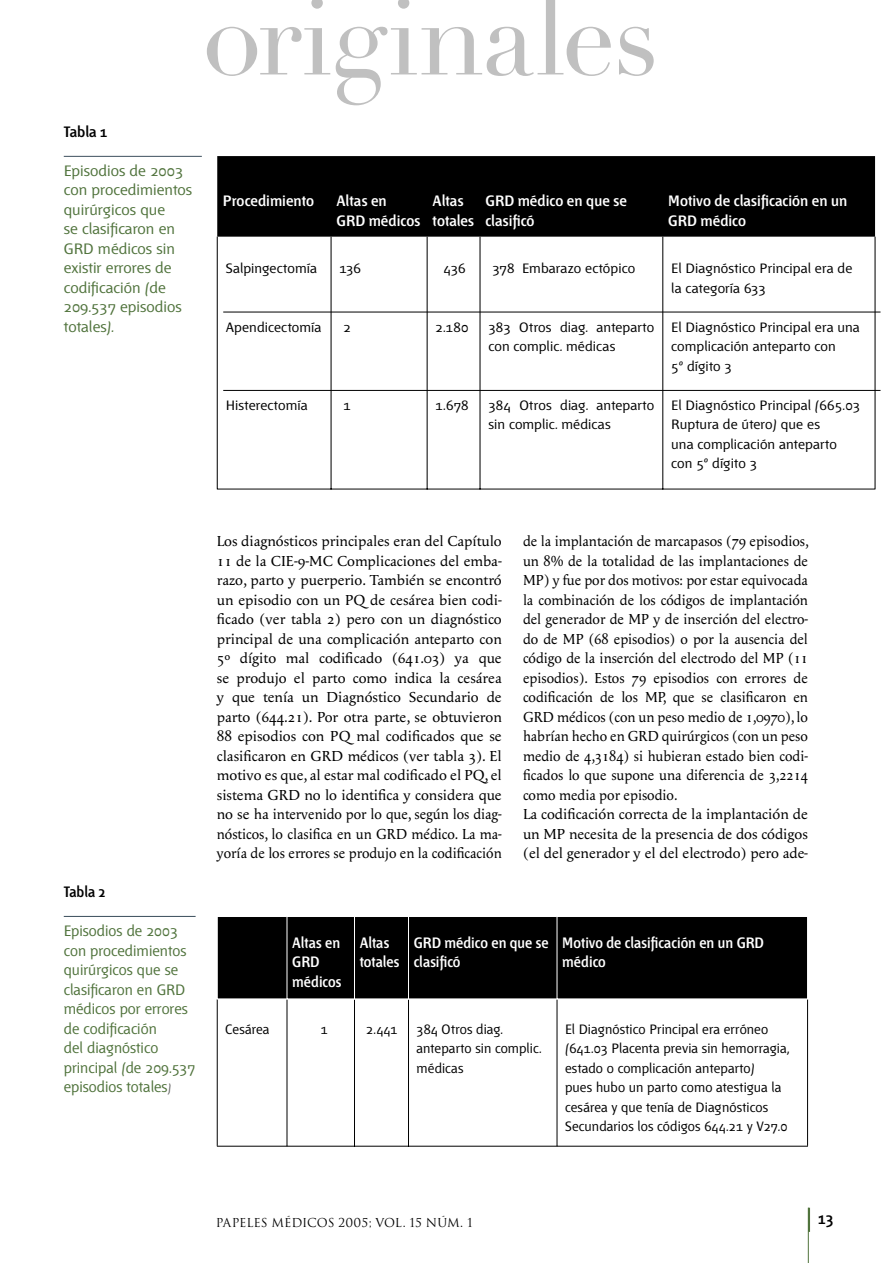
<style>
.page{position:relative;width:893px;height:1263px;background:#fff}
.page>*{position:absolute;margin:0;border:0;box-sizing:border-box;transform-origin:0 0}
.t1{font:108px "Didot LH";letter-spacing:-.02em;color:#c0c0c0}
.t2{font:600 16.5px "Fontana ND Cc Os F";color:#000}
.t3{font:15px/19.5px "Apolline";color:#000;scale:.95 1}
.t4{font:15px/19.5px "Apolline";color:#000;text-align:justify}
.t5{font:15px/19.5px "Fontana ND Aa Os F";color:#50733c}
.t6{font:15px/19.5px "Fontana ND Aa Os F";color:#50733c;scale:1.05 1}
.t7{font:600 15px/19.5px "Fontana ND Cc Os F";color:#fff;scale:1.05 1}
.t8{font:600 15px/19.5px "Fontana ND Cc Os F";color:#fff}
.t9{font:600 15px "Fontana ND Cc Os F";letter-spacing:-.005em;color:#000;scale:1.05 1}
.t10{font:600 15px "Fontana ND Cc Os F";letter-spacing:-.005em;color:#000}
.t11{font:13.5px/19.5px "Fontana ND Aa Os F";letter-spacing:.005em;color:#000;scale:1.05 1}
.t12{font:13.5px/19.5px "Fontana ND Aa Os F";letter-spacing:.005em;color:#000}
.t13{font:12px "Trajan";letter-spacing:-.01em;color:#000}
.s1{font-size:12px;color:#636363}
</style>
<div class="page">
<hr style="left:808px;top:1208px;width:1px;height:55px;background:#50733c">
<div style="left:808px;top:1208px;width:2px;height:24px;border:2px solid #50733c"></div>
<hr style="left:64px;top:156px;width:138px;height:1px;background:#384b59">
<div style="left:217px;top:156px;width:658px;height:81px;background:#000"></div>
<hr style="left:217px;top:237px;width:1px;height:252px;background:#000">
<hr style="left:331px;top:237px;width:1px;height:252px;background:#000">
<hr style="left:427px;top:237px;width:1px;height:252px;background:#000">
<hr style="left:480px;top:237px;width:1px;height:252px;background:#000">
<hr style="left:662px;top:237px;width:1px;height:252px;background:#000">
<hr style="left:875px;top:237px;width:1px;height:252px;background:#000">
<hr style="left:217px;top:489px;width:114px;height:1px;background:#000">
<hr style="left:331px;top:489px;width:96px;height:1px;background:#000">
<hr style="left:427px;top:489px;width:53px;height:1px;background:#000">
<hr style="left:480px;top:489px;width:182px;height:1px;background:#000">
<hr style="left:663px;top:489px;width:212px;height:1px;background:#000">
<hr style="left:64px;top:916px;width:132px;height:1px;background:#384b59">
<div style="left:218px;top:917px;width:589px;height:81px;background:#000"></div>
<hr style="left:217px;top:999px;width:1px;height:147px;background:#000">
<hr style="left:217px;top:1146px;width:70px;height:1px;background:#000">
<hr style="left:287px;top:999px;width:1px;height:147px;background:#000">
<hr style="left:287px;top:1146px;width:67px;height:1px;background:#000">
<hr style="left:354px;top:999px;width:1px;height:147px;background:#000">
<hr style="left:355px;top:1146px;width:53px;height:1px;background:#000">
<hr style="left:408px;top:999px;width:1px;height:147px;background:#000">
<hr style="left:409px;top:1146px;width:148px;height:1px;background:#000">
<hr style="left:557px;top:999px;width:1px;height:147px;background:#000">
<hr style="left:807px;top:999px;width:1px;height:147px;background:#000">
<hr style="left:557px;top:1146px;width:251px;height:1px;background:#000">
<hr style="left:287px;top:916px;width:1px;height:83px;background:#fff">
<hr style="left:354px;top:916px;width:1px;height:83px;background:#fff">
<hr style="left:408px;top:916px;width:1px;height:83px;background:#fff">
<hr style="left:557px;top:916px;width:1px;height:83px;background:#fff">
<hr style="left:223px;top:390px;width:657px;height:1px;background:#000">
<hr style="left:223px;top:312px;width:657px;height:1px;background:#000">
<p class="t9" style="left:64px;top:124px;width:43px">Tabla 1</p>
<p class="t6" style="left:64px;top:161px;width:124px">Episodios de 2003 con procedimientos quirúrgicos que<br>se clasificaron en<br>GRD médicos sin existir errores de codificación (de<br>209.537 episodios totales).</p>
<h1 class="t1" style="left:202px;top:-27px;width:458px">originales</h1>
<p class="t7" style="left:223px;top:192px;width:88px">Procedimiento</p>
<p class="t7" style="left:337px;top:192px;width:81px">Altas en<br>GRD médicos</p>
<p class="t7" style="left:433px;top:192px;width:41px">Altas totales</p>
<p class="t7" style="left:485px;top:192px;width:136px">GRD médico en que se clasificó</p>
<p class="t7" style="left:668px;top:192px;width:172px">Motivo de clasificación en un<br>GRD médico</p>
<p class="t11" style="left:226px;top:259px;width:88px">Salpingectomía</p>
<p class="t11" style="left:492px;top:259px;width:138px">378 Embarazo ectópico</p>
<p class="t11" style="left:671px;top:259px;width:174px">El Diagnóstico Principal era de la categoría 633</p>
<p class="t11" style="left:671px;top:318px;width:181px">El Diagnóstico Principal era una complicación anteparto con<br>5º dígito 3</p>
<p class="t11" style="left:671px;top:396px;width:181px">El Diagnóstico Principal (665.03<br>Ruptura de útero) que es<br>una complicación anteparto con 5º dígito 3</p>
<p class="t11" style="left:340px;top:259px;width:22px">136</p>
<p class="t11" style="left:443px;top:259px;width:23px">436</p>
<p class="t11" style="left:226px;top:318px;width:93px">Apendicectomía</p>
<p class="t11" style="left:488px;top:318px;width:159px">383 Otros diag. anteparto con complic. médicas</p>
<p class="t11" style="left:436px;top:318px;width:33px">2.180</p>
<p class="t11" style="left:343px;top:318px;width:9px">2</p>
<p class="t11" style="left:488px;top:396px;width:159px">384 Otros diag. anteparto sin complic. médicas</p>
<p class="t11" style="left:226px;top:396px;width:80px">Histerectomía</p>
<p class="t11" style="left:436px;top:396px;width:33px">1.678</p>
<p class="t11" style="left:343px;top:396px;width:9px">1</p>
<p class="t4" style="left:217px;top:531px;width:286px">Los diagnósticos principales eran del Capítulo 11 de la CIE-9-MC Complicaciones del emba&shy;razo, parto y puerperio. También se encontró un episodio con un PQ de cesárea bien codi&shy;ficado (ver tabla 2) pero con un diagnóstico principal de una complicación anteparto con 5º dígito mal codificado (641.03) ya que se produjo el parto como indica la cesárea y que tenía un Diagnóstico Secundario de parto (644.21). Por otra parte, se obtuvieron 88 episodios con PQ mal codificados que se clasificaron en GRD médicos (ver tabla 3). El motivo es que, al estar mal codificado el PQ, el sistema GRD no lo identifica y considera que no se ha intervenido por lo que, según los diag&shy;nósticos, lo clasifica en un GRD médico. La ma&shy;yoría de los errores se produjo en la codificación</p>
<p class="t3" style="left:523px;top:531px;width:302px">de la implantación de marcapasos (79 episodios, un 8% de la totalidad de las implantaciones de MP) y fue por dos motivos: por estar equivocada la combinación de los códigos de implantación del generador de MP y de inserción del electro&shy;do de MP (68 episodios) o por la ausencia del código de la inserción del electrodo del MP (11 episodios). Estos 79 episodios con errores de codificación de los MP, que se clasificaron en GRD médicos (con un peso medio de 1,0970), lo habrían hecho en GRD quirúrgicos (con un peso medio de 4,3184) si hubieran estado bien codi&shy;ficados lo que supone una diferencia de 3,2214 como media por episodio.<br>La codificación correcta de la implantación de un MP necesita de la presencia de dos códigos (el del generador y el del electrodo) pero ade-</p>
<p class="t10" style="left:64px;top:885px;width:43px">Tabla 2</p>
<p class="t5" style="left:64px;top:922px;width:133px">Episodios de 2003 con procedimientos quirúrgicos que se clasificaron en GRD médicos por errores de codificación<br>del diagnóstico principal (de 209.537 episodios totales<span class="s1">)</span></p>
<p class="t8" style="left:292px;top:934px;width:51px">Altas en<br>GRD médicos</p>
<p class="t8" style="left:360px;top:934px;width:41px">Altas totales</p>
<p class="t8" style="left:414px;top:934px;width:137px">GRD médico en que se clasificó</p>
<p class="t8" style="left:562px;top:934px;width:203px">Motivo de clasificación en un GRD médico</p>
<p class="t12" style="left:225px;top:1020px;width:46px">Cesárea</p>
<p class="t12" style="left:321px;top:1020px;width:9px">1</p>
<p class="t12" style="left:366px;top:1020px;width:33px">2.441</p>
<p class="t12" style="left:417px;top:1020px;width:126px">384 Otros diag. anteparto sin complic. médicas</p>
<p class="t12" style="left:565px;top:1020px;width:226px">El Diagnóstico Principal era erróneo (641.03 Placenta previa sin hemorragia, estado o complicación anteparto)<br>pues hubo un parto como atestigua la cesárea y que tenía de Diagnósticos Secundarios los códigos 644.21 y V27.0</p>
<p class="t13" style="left:216px;top:1216px;width:258px">PAPELES MÉDICOS 2005; VOL. 15 NÚM. 1</p>
<p class="t2" style="left:818px;top:1211px;width:17px">13</p>
</div>
